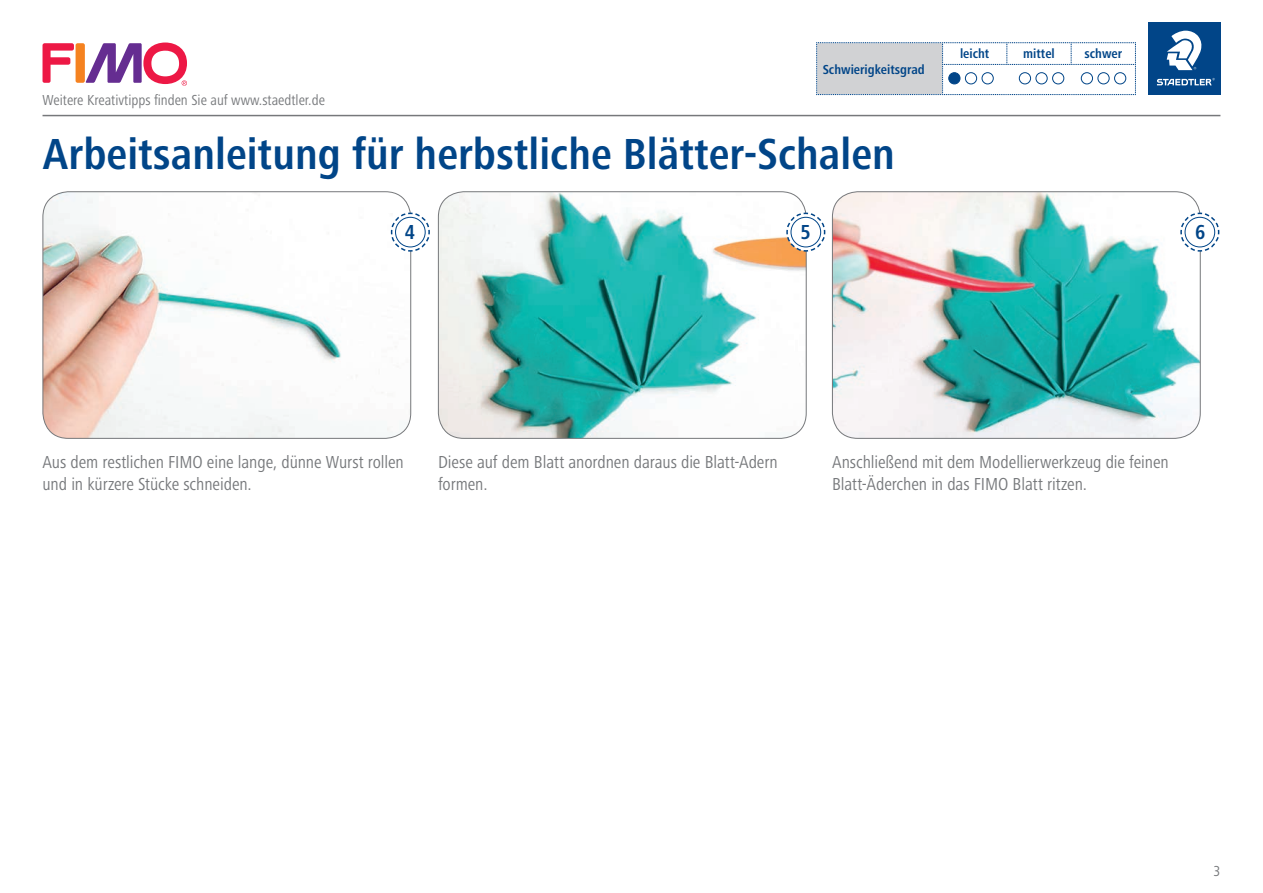
<style>
.page{position:relative;width:1263px;height:893px;background:#fff}
.page>*{position:absolute;margin:0;border:0;box-sizing:border-box;transform-origin:0 0}
.t1{font:700 condensed 45px "Frutiger Next LTW1 G";color:#014588}
.t2{font:700 condensed 21px "Frutiger Next LTW1 G";color:#014588}
.t3{font:condensed 18px/21.6px "Frutiger Next LTW1 G";letter-spacing:-.005em;color:#76787b}
.t4{font:condensed 15px "Frutiger Next LTW1 G";color:#76787b}
.t5{font:700 condensed 13.5px "Frutiger Next LTW1 G";color:#014588}
</style>
<div class="page">
<hr style="left:43px;top:115px;width:1177px;height:1px;background:#76787b">
<div style="left:1148px;top:22px;width:72px;height:72px;background:#014588"></div>
<svg style="left:1167px;top:30px;width:35px;height:40px"></svg>
<svg style="left:1157px;top:78px;width:58px;height:7px"></svg>
<svg style="left:816px;top:42px;width:320px;height:53px"></svg>
<div style="left:949px;top:73px;width:11px;height:11px;background:#014588;border-radius:50%"></div>
<div style="left:948px;top:72px;width:12px;height:12px;border:1px solid #014588;border-radius:50%"></div>
<div style="left:965px;top:73px;width:12px;height:11px;background:#fff;border-radius:50%"></div>
<div style="left:965px;top:72px;width:12px;height:12px;border:1px solid #014588;border-radius:50%"></div>
<div style="left:982px;top:73px;width:11px;height:11px;background:#fff;border-radius:50%"></div>
<div style="left:982px;top:72px;width:11px;height:12px;border:1px solid #014588;border-radius:50%"></div>
<div style="left:1019px;top:73px;width:11px;height:11px;background:#fff;border-radius:50%"></div>
<div style="left:1019px;top:72px;width:12px;height:12px;border:1px solid #014588;border-radius:50%"></div>
<div style="left:1036px;top:73px;width:11px;height:11px;background:#fff;border-radius:50%"></div>
<div style="left:1036px;top:72px;width:11px;height:12px;border:1px solid #014588;border-radius:50%"></div>
<div style="left:1052px;top:73px;width:12px;height:11px;background:#fff;border-radius:50%"></div>
<div style="left:1052px;top:72px;width:12px;height:12px;border:1px solid #014588;border-radius:50%"></div>
<div style="left:1081px;top:73px;width:11px;height:11px;background:#fff;border-radius:50%"></div>
<div style="left:1081px;top:72px;width:12px;height:12px;border:1px solid #014588;border-radius:50%"></div>
<div style="left:1098px;top:73px;width:11px;height:11px;background:#fff;border-radius:50%"></div>
<div style="left:1098px;top:72px;width:11px;height:12px;border:1px solid #014588;border-radius:50%"></div>
<div style="left:1114px;top:72px;width:12px;height:12px;border:1px solid #014588;border-radius:50%"></div>
<img style="left:43px;top:192px;width:368px;height:246px">
<div style="left:43px;top:191px;width:368px;height:248px;border:1px solid #76787b;border-radius:26px"></div>
<svg style="left:390px;top:212px;width:40px;height:40px"></svg>
<div style="left:395px;top:217px;width:30px;height:30px;background:#fff;border-radius:50%"></div>
<div style="left:395px;top:217px;width:31px;height:30px;border:1px solid #014588;border-radius:50%"></div>
<img style="left:438px;top:192px;width:368px;height:246px">
<div style="left:438px;top:191px;width:368px;height:248px;border:1px solid #76787b;border-radius:26px"></div>
<svg style="left:785px;top:212px;width:41px;height:40px"></svg>
<div style="left:791px;top:217px;width:30px;height:30px;background:#fff;border-radius:50%"></div>
<div style="left:791px;top:217px;width:30px;height:30px;border:1px solid #014588;border-radius:50%"></div>
<img style="left:832px;top:192px;width:368px;height:246px">
<div style="left:832px;top:191px;width:368px;height:248px;border:1px solid #76787b;border-radius:26px"></div>
<svg style="left:1179px;top:212px;width:41px;height:40px"></svg>
<div style="left:1185px;top:217px;width:30px;height:30px;background:#fff;border-radius:50%"></div>
<div style="left:1185px;top:217px;width:30px;height:30px;border:1px solid #014588;border-radius:50%"></div>
<svg style="left:43px;top:43px;width:31px;height:40px"></svg>
<div style="left:76px;top:43px;width:9px;height:40px;background:#f58220;border-radius:2px"></div>
<svg style="left:85px;top:43px;width:102px;height:43px"></svg>
<p class="t4" style="left:43px;top:91px;width:284px">Weitere Kreativtipps finden Sie auf www.staedtler.de</p>
<p class="t5" style="left:823px;top:61px;width:104px">Schwierigkeitsgrad</p>
<h1 class="t1" style="left:43px;top:128px;width:854px">Arbeitsanleitung für herbstliche Blätter-Schalen</h1>
<p class="t2" style="left:405px;top:220px;width:12px">4</p>
<p class="t2" style="left:800px;top:220px;width:12px">5</p>
<p class="t5" style="left:960px;top:46px;width:31px">leicht</p>
<p class="t5" style="left:1023px;top:46px;width:33px">mittel</p>
<p class="t5" style="left:1084px;top:46px;width:39px">schwer</p>
<p class="t2" style="left:1195px;top:220px;width:12px">6</p>
<p class="t3" style="left:43px;top:451px;width:363px">Aus dem restlichen FIMO eine lange, dünne Wurst rollen und in kürzere Stücke schneiden.</p>
<p class="t3" style="left:438px;top:451px;width:341px">Diese auf dem Blatt anordnen daraus die Blatt-Adern formen.</p>
<p class="t3" style="left:832px;top:451px;width:338px">Anschließend mit dem Modellierwerkzeug die feinen<br>Blatt-Äderchen in das FIMO Blatt ritzen.</p>
<p class="t4" style="left:1213px;top:862px;width:8px">3</p>
</div>
